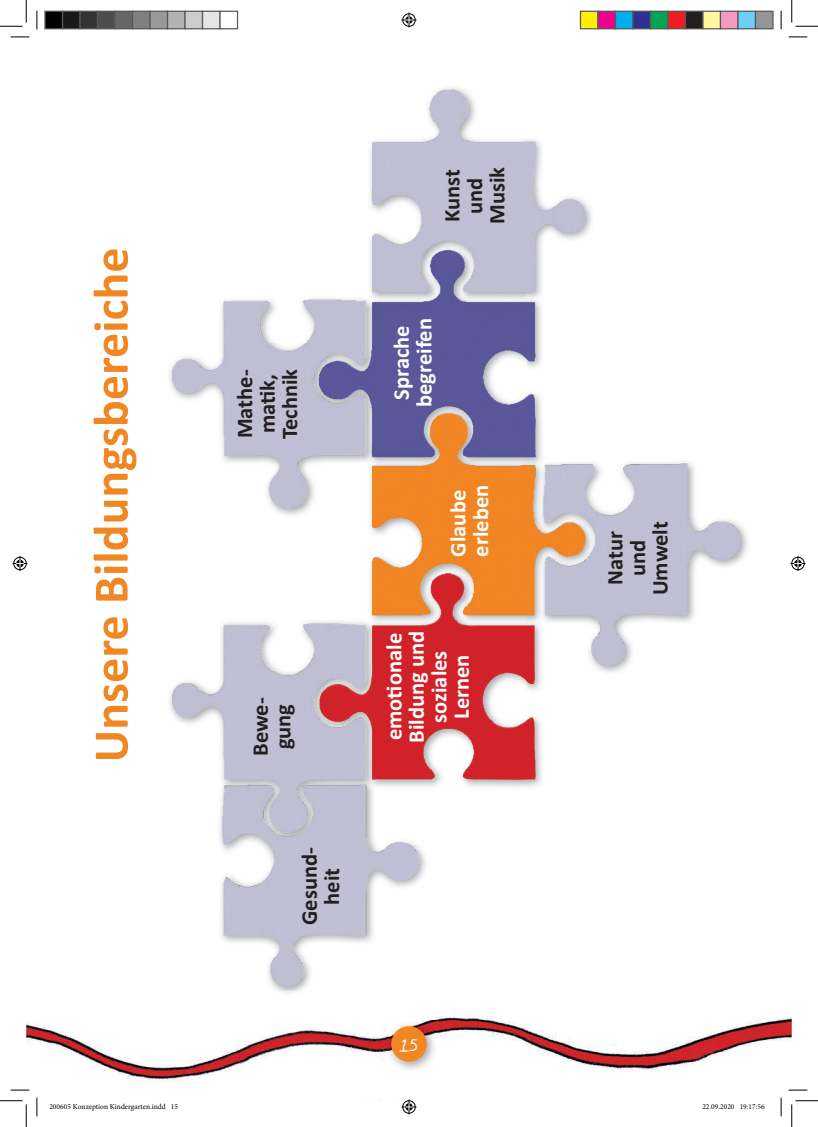
<style>
.page{position:relative;width:818px;height:1127px;background:#fff}
.page>*{position:absolute;margin:0;border:0;box-sizing:border-box;transform-origin:0 0}
.t1{font:700 50px "Calibri";color:#f18722}
.t2{font:700 22.5px/22.5px "Calibri";color:#231f20;text-align:center}
.t3{font:700 22.5px/22.5px "Calibri";color:#fff;text-align:center}
.t4{font:20px "Kindergarten";color:#fff}
.t5{font:7.5px "Minion Pro";color:#000}
</style>
<div class="page">
<img style="left:26px;top:1015px;width:766px;height:76px">
<img style="left:386px;top:1020px;width:51px;height:51px">
<div style="left:391px;top:1025px;width:36px;height:36px;background:#f18722;border-radius:50%"></div>
<img style="left:169px;top:87px;width:579px;height:906px">
<img style="left:371px;top:89px;width:80px;height:202px">
<svg style="left:11px;top:36px;width:18px;height:2px"></svg>
<svg style="left:788px;top:36px;width:19px;height:2px"></svg>
<svg style="left:11px;top:1088px;width:18px;height:2px"></svg>
<svg style="left:788px;top:1088px;width:19px;height:2px"></svg>
<svg style="left:36px;top:11px;width:2px;height:18px"></svg>
<svg style="left:36px;top:1097px;width:2px;height:18px"></svg>
<svg style="left:780px;top:11px;width:2px;height:18px"></svg>
<svg style="left:780px;top:1097px;width:2px;height:18px"></svg>
<svg style="left:0;top:0;width:27px;height:27px"></svg>
<svg style="left:0;top:1100px;width:27px;height:26px"></svg>
<svg style="left:791px;top:0;width:27px;height:27px"></svg>
<svg style="left:791px;top:1100px;width:27px;height:26px"></svg>
<svg style="left:401px;top:13px;width:15px;height:15px"></svg>
<svg style="left:401px;top:1099px;width:15px;height:15px"></svg>
<svg style="left:13px;top:556px;width:15px;height:15px"></svg>
<svg style="left:790px;top:556px;width:15px;height:15px"></svg>
<div style="left:45px;top:11px;width:18px;height:18px;background:#000"></div>
<div style="left:44px;top:11px;width:19px;height:18px;border:1px solid #595959"></div>
<div style="left:63px;top:11px;width:17px;height:18px;background:#191919"></div>
<div style="left:62px;top:11px;width:19px;height:18px;border:1px solid #595959"></div>
<div style="left:80px;top:11px;width:18px;height:18px;background:#333"></div>
<div style="left:79px;top:11px;width:19px;height:18px;border:1px solid #595959"></div>
<div style="left:98px;top:11px;width:17px;height:18px;background:#4d4d4d"></div>
<div style="left:97px;top:11px;width:19px;height:18px;border:1px solid #595959"></div>
<div style="left:115px;top:11px;width:18px;height:18px;background:#666"></div>
<div style="left:114px;top:11px;width:19px;height:18px;border:1px solid #595959"></div>
<div style="left:133px;top:11px;width:17px;height:18px;background:#808080"></div>
<div style="left:132px;top:11px;width:19px;height:18px;border:1px solid #595959"></div>
<div style="left:150px;top:11px;width:18px;height:18px;background:#999"></div>
<div style="left:149px;top:11px;width:19px;height:18px;border:1px solid #595959"></div>
<div style="left:168px;top:11px;width:17px;height:18px;background:#b2b2b2"></div>
<div style="left:167px;top:11px;width:19px;height:18px;border:1px solid #595959"></div>
<div style="left:185px;top:11px;width:18px;height:18px;background:#ccc"></div>
<div style="left:184px;top:11px;width:19px;height:18px;border:1px solid #595959"></div>
<div style="left:203px;top:11px;width:17px;height:18px;background:#e5e5e5"></div>
<div style="left:202px;top:11px;width:19px;height:18px;border:1px solid #595959"></div>
<div style="left:219px;top:11px;width:19px;height:18px;border:1px solid #595959"></div>
<div style="left:580px;top:11px;width:18px;height:18px;background:#fff101"></div>
<div style="left:580px;top:11px;width:18px;height:18px;border:1px solid #595959"></div>
<div style="left:598px;top:11px;width:17px;height:18px;background:#ed028c"></div>
<div style="left:597px;top:11px;width:19px;height:18px;border:1px solid #595959"></div>
<div style="left:615px;top:11px;width:18px;height:18px;background:#00aeef"></div>
<div style="left:615px;top:11px;width:18px;height:18px;border:1px solid #595959"></div>
<div style="left:633px;top:11px;width:17px;height:18px;background:#2e3092"></div>
<div style="left:632px;top:11px;width:19px;height:18px;border:1px solid #595959"></div>
<div style="left:650px;top:11px;width:18px;height:18px;background:#00a54f"></div>
<div style="left:650px;top:11px;width:18px;height:18px;border:1px solid #595959"></div>
<div style="left:668px;top:11px;width:17px;height:18px;background:#ee1d23"></div>
<div style="left:667px;top:11px;width:19px;height:18px;border:1px solid #595959"></div>
<div style="left:685px;top:11px;width:18px;height:18px;background:#231f20"></div>
<div style="left:685px;top:11px;width:18px;height:18px;border:1px solid #595959"></div>
<div style="left:703px;top:11px;width:17px;height:18px;background:#fff79a"></div>
<div style="left:702px;top:11px;width:19px;height:18px;border:1px solid #595959"></div>
<div style="left:720px;top:11px;width:18px;height:18px;background:#f499c2"></div>
<div style="left:720px;top:11px;width:18px;height:18px;border:1px solid #595959"></div>
<div style="left:738px;top:11px;width:17px;height:18px;background:#6bcff6"></div>
<div style="left:737px;top:11px;width:19px;height:18px;border:1px solid #595959"></div>
<div style="left:755px;top:11px;width:18px;height:18px;background:#939598"></div>
<div style="left:755px;top:11px;width:18px;height:18px;border:1px solid #595959"></div>
<h1 class="t1" style="left:76px;top:762px;width:516px;rotate:-90deg">Unsere Bildungsbereiche</h1>
<p class="t2" style="left:233px;top:439px;width:72px;text-align:left;rotate:-90deg">Mathe&shy;matik,<br>Technik</p>
<p class="t2" style="left:249px;top:755px;width:60px;text-align:left;rotate:-90deg">Bewe&shy;gung</p>
<p class="t2" style="left:298px;top:924px;width:79px;rotate:-90deg">Gesund&shy;heit</p>
<p class="t2" style="left:443px;top:224px;width:59px;rotate:-90deg">Kunst und<br>Musik</p>
<p class="t3" style="left:392px;top:407px;width:90px;rotate:-90deg">Sprache begreifen</p>
<p class="t3" style="left:449px;top:556px;width:73px;text-align:left;rotate:-90deg">Glaube erleben</p>
<p class="t3" style="left:382px;top:742px;width:113px;rotate:-90deg">emotionale<br>Bildung und soziales<br>Lernen</p>
<p class="t4" style="left:399px;top:1038px;width:20px">15</p>
<p class="t2" style="left:606px;top:595px;width:76px;rotate:-90deg">Natur und<br>Umwelt</p>
<p class="t5" style="left:49px;top:1103px;width:130px">200605 Konzeption Kindergarten.indd 15</p>
<p class="t5" style="left:702px;top:1103px;width:64px">22.09.2020 19:17:56</p>
</div>
